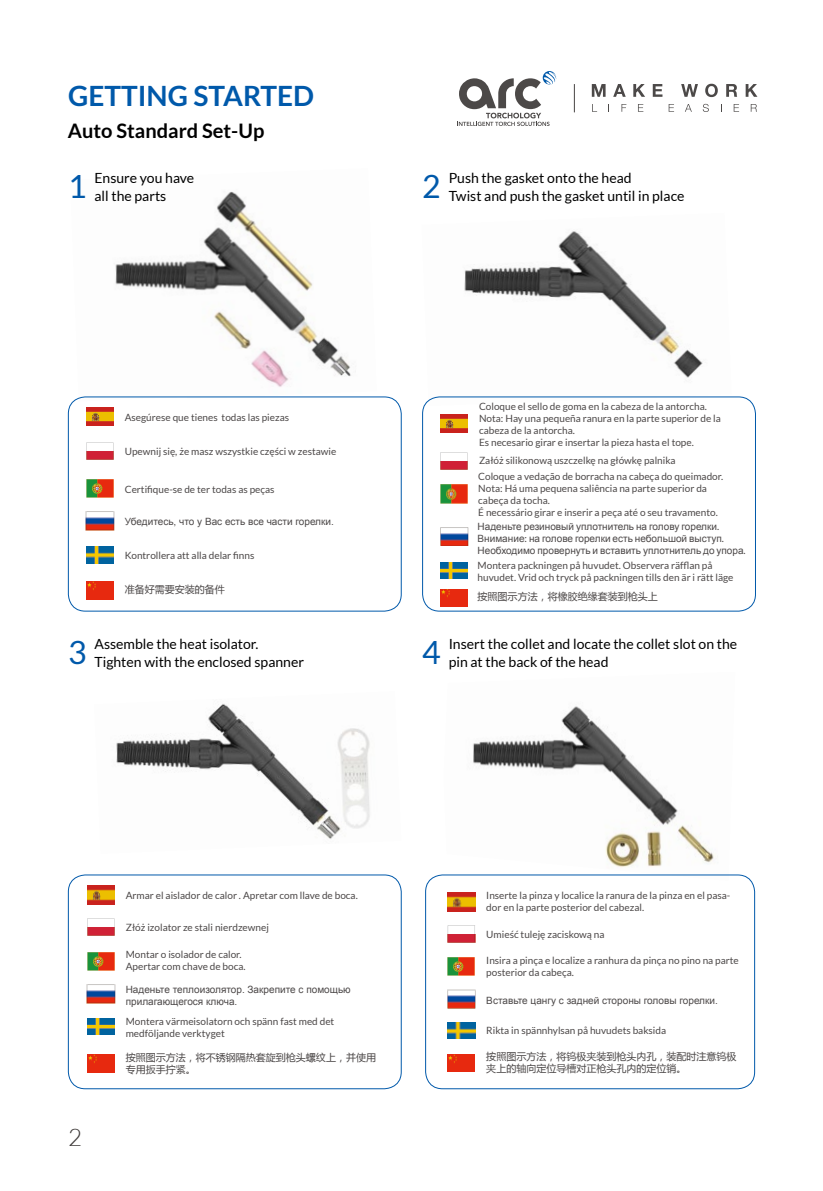
<style>
.page{position:relative;width:823px;height:1191px;background:#fff}
.page>*{position:absolute;margin:0;border:0;box-sizing:border-box;transform-origin:0 0}
.t1{font:32px "Lato";color:#0059aa}
.t2{font:700 28px "Lato";color:#0059aa}
.t3{font:300 24px "Lato";color:#3e3a39}
.t4{font:700 20px "Lato";color:#000}
.t5{font:14px/18px "Lato";color:#000}
.t6{font:10px/12px "Lato";color:#4c4848}
.t7{font:10px/12px "Arial";color:#4c4848}
.t8{font:10px/12px "Microsoft Ya Hei";color:#4c4848}
.s1{font-family:"Lato"}
</style>
<div class="page">
<img style="left:73px;top:191px;width:303px;height:210px">
<img style="left:473px;top:706px;width:241px;height:162px">
<img style="left:423px;top:231px;width:308px;height:175px">
<img style="left:116px;top:704px;width:254px;height:135px">
<svg style="left:573px;top:84px;width:1px;height:28px"></svg>
<svg style="left:457px;top:71px;width:99px;height:55px"></svg>
<svg style="left:591px;top:84px;width:14px;height:13px"></svg>
<svg style="left:613px;top:84px;width:12px;height:13px"></svg>
<svg style="left:633px;top:84px;width:11px;height:13px"></svg>
<svg style="left:652px;top:84px;width:10px;height:13px"></svg>
<svg style="left:681px;top:84px;width:16px;height:13px"></svg>
<svg style="left:705px;top:84px;width:12px;height:13px"></svg>
<svg style="left:726px;top:84px;width:10px;height:13px"></svg>
<svg style="left:745px;top:84px;width:12px;height:13px"></svg>
<svg style="left:621px;top:104px;width:5px;height:8px"></svg>
<svg style="left:638px;top:104px;width:5px;height:8px"></svg>
<svg style="left:668px;top:104px;width:5px;height:8px"></svg>
<svg style="left:685px;top:104px;width:6px;height:8px"></svg>
<svg style="left:702px;top:104px;width:6px;height:8px"></svg>
<svg style="left:733px;top:104px;width:5px;height:8px"></svg>
<svg style="left:750px;top:104px;width:6px;height:8px"></svg>
<div style="left:68px;top:397px;width:333px;height:214px;border:1px solid #0059aa;border-radius:17px"></div>
<img style="left:86px;top:407px;width:27px;height:18px">
<img style="left:86px;top:479px;width:27px;height:18px">
<img style="left:86px;top:582px;width:27px;height:17px">
<img style="left:86px;top:547px;width:27px;height:16px">
<svg style="left:86px;top:443px;width:27px;height:16px"></svg>
<img style="left:86px;top:511px;width:28px;height:19px">
<svg style="left:86px;top:512px;width:27px;height:18px"></svg>
<div style="left:422px;top:397px;width:333px;height:214px;border:1px solid #0059aa;border-radius:17px"></div>
<img style="left:440px;top:414px;width:27px;height:18px">
<img style="left:440px;top:485px;width:27px;height:18px">
<img style="left:440px;top:589px;width:27px;height:17px">
<img style="left:440px;top:562px;width:27px;height:17px">
<svg style="left:440px;top:453px;width:27px;height:16px"></svg>
<img style="left:440px;top:527px;width:28px;height:19px">
<svg style="left:440px;top:527px;width:27px;height:18px"></svg>
<img style="left:87px;top:886px;width:27px;height:18px">
<img style="left:87px;top:952px;width:27px;height:18px">
<img style="left:87px;top:1055px;width:27px;height:17px">
<img style="left:87px;top:1018px;width:27px;height:16px">
<svg style="left:87px;top:918px;width:27px;height:17px"></svg>
<img style="left:87px;top:984px;width:28px;height:19px">
<svg style="left:87px;top:985px;width:27px;height:18px"></svg>
<div style="left:425px;top:874px;width:329px;height:215px;border:1px solid #0059aa;border-radius:17px"></div>
<img style="left:447px;top:892px;width:27px;height:19px">
<img style="left:447px;top:957px;width:27px;height:18px">
<img style="left:447px;top:1054px;width:27px;height:17px">
<img style="left:447px;top:1022px;width:27px;height:17px">
<svg style="left:447px;top:925px;width:27px;height:17px"></svg>
<svg style="left:447px;top:990px;width:28px;height:18px"></svg>
<div style="left:68px;top:874px;width:333px;height:215px;border:1px solid #0059aa;border-radius:17px"></div>
<h2 class="t2" style="left:68px;top:80px;width:247px">GETTING STARTED</h2>
<h3 class="t4" style="left:68px;top:120px;width:198px">Auto Standard Set-Up</h3>
<h1 class="t1" style="left:68px;top:169px;width:20px">1</h1>
<h3 class="t5" style="left:94px;top:169px;width:101px">Ensure you have all the parts</h3>
<p class="t6" style="left:125px;top:411px;width:166px">Asegúrese que tienes todas las piezas</p>
<p class="t6" style="left:125px;top:446px;width:213px">Upewnij się, że masz wszystkie części w zestawie</p>
<p class="t6" style="left:125px;top:483px;width:151px">Certifique-se de ter todas as peças</p>
<p class="t7" style="left:125px;top:516px;width:210px">Убедитесь, что у Вас есть все части горелки.</p>
<p class="t6" style="left:125px;top:549px;width:131px">Kontrollera att alla delar finns</p>
<p class="t8" style="left:125px;top:583px;width:101px">准备好需要安装的备件</p>
<h1 class="t1" style="left:68px;top:634px;width:20px">3</h1>
<h3 class="t5" style="left:94px;top:634px;width:211px">Assemble the heat isolator.<br>Tighten with the enclosed spanner</h3>
<h1 class="t1" style="left:422px;top:169px;width:20px">2</h1>
<h3 class="t5" style="left:448px;top:169px;width:237px">Push the gasket onto the head<br>Twist and push the gasket until in place</h3>
<p class="t6" style="left:478px;top:400px;width:243px">Coloque el sello de goma en la cabeza de la antorcha.<br>Nota: Hay una pequeña ranura en la parte superior de la cabeza de la antorcha.<br>Es necesario girar e insertar la pieza hasta el tope.</p>
<p class="t6" style="left:478px;top:452px;width:246px;line-height:15.6px">Załóż silikonową uszczelkę na główkę palnika<br>Coloque a vedação de borracha na cabeça do queimador.</p>
<p class="t6" style="left:478px;top:482px;width:241px">Nota: Há uma pequena saliência na parte superior da cabeça da tocha.<br>É necessário girar e inserir a peça até o seu travamento.</p>
<p class="t7" style="left:477px;top:520px;width:269px">Наденьте резиновый уплотнитель на голову горелки<span class="s1">.<br></span>Внимание<span class="s1">:</span> на голове горелки есть небольшой выступ<span class="s1">.<br></span>Необходимо провернуть и вставить уплотнитель до упора<span class="s1">.</span></p>
<p class="t6" style="left:477px;top:559px;width:257px">Montera packningen på huvudet. Observera räfflan på huvudet. Vrid och tryck på packningen tills den är i rätt läge</p>
<p class="t8" style="left:477px;top:590px;width:182px">按照图示方法，将橡胶绝缘套装到枪头上</p>
<h1 class="t1" style="left:422px;top:634px;width:20px">4</h1>
<h3 class="t5" style="left:448px;top:634px;width:290px">Insert the collet and locate the collet slot on the pin at the back of the head</h3>
<h3 class="t3" style="left:68px;top:1124px;width:15px">2</h3>
<p class="t6" style="left:126px;top:889px;width:233px">Armar el aislador de calor . Apretar com llave de boca.</p>
<p class="t6" style="left:126px;top:921px;width:144px">Złóż izolator ze stali nierdzewnej</p>
<p class="t6" style="left:126px;top:948px;width:121px">Montar o isolador de calor.<br>Apertar com chave de boca.</p>
<p class="t7" style="left:126px;top:983px;width:226px">Наденьте теплоизолятор. Закрепите с помощью прилагающегося ключа.</p>
<p class="t6" style="left:126px;top:1015px;width:210px">Montera värmeisolatorn och spänn fast med det medföljande verktyget</p>
<p class="t8" style="left:126px;top:1050px;width:251px">按照图示方法，将不锈钢隔热套旋到枪头螺纹上，并使用专用扳手拧紧。</p>
<p class="t6" style="left:486px;top:889px;width:245px">Inserte la pinza y localice la ranura de la pinza en el pasa&shy;dor en la parte posterior del cabezal.</p>
<p class="t6" style="left:486px;top:928px;width:120px">Umieść tuleję zaciskową na</p>
<p class="t6" style="left:486px;top:954px;width:254px">Insira a pinça e localize a ranhura da pinça no pino na parte posterior da cabeça.</p>
<p class="t7" style="left:486px;top:994px;width:233px">Вставьте цангу с задней стороны головы горелки.</p>
<p class="t6" style="left:486px;top:1023px;width:181px">Rikta in spännhylsan på huvudets baksida</p>
<p class="t8" style="left:486px;top:1050px;width:251px">按照图示方法，将钨极夹装到枪头内孔，装配时注意钨极夹上的轴向定位导槽对正枪头孔内的定位销。</p>
</div>
